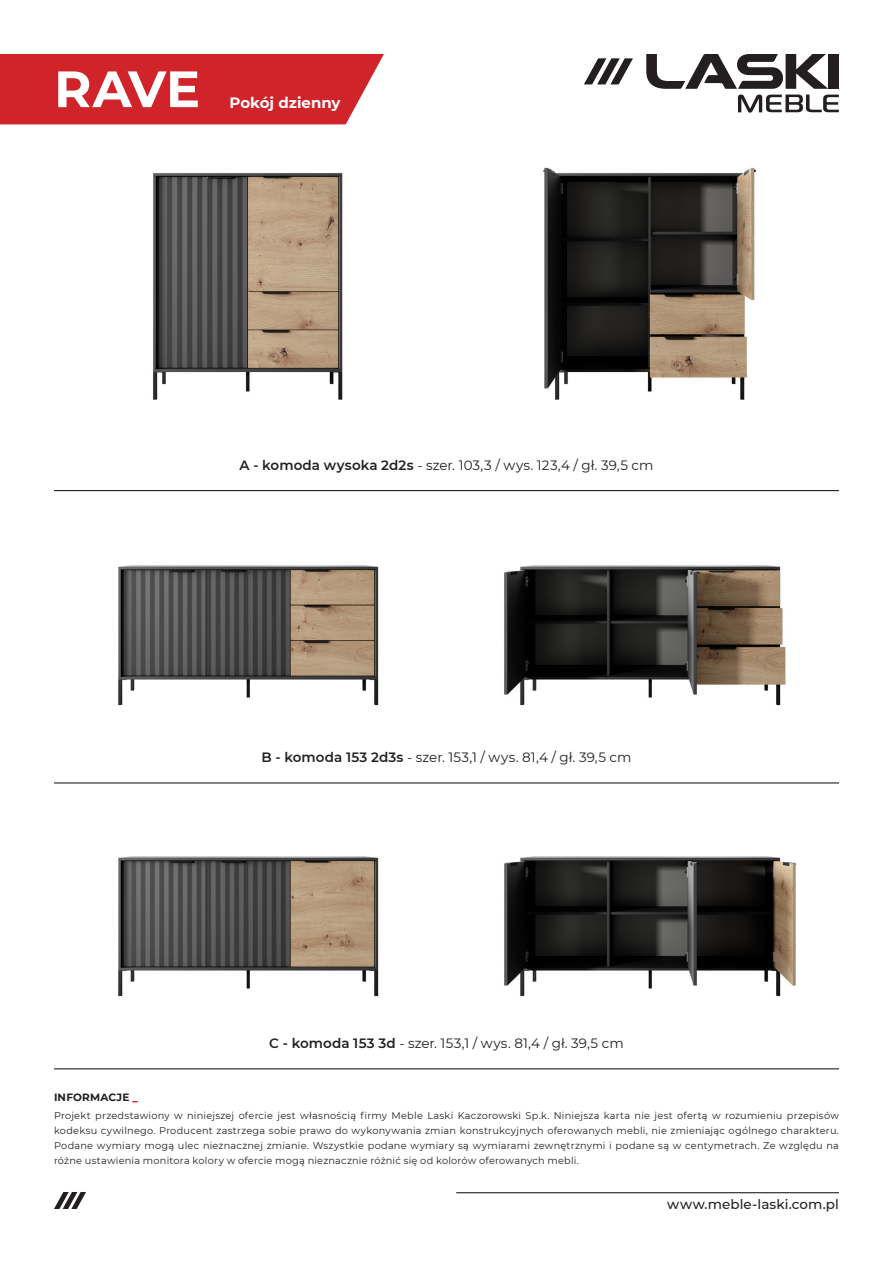
<style>
.page{position:relative;width:893px;height:1263px;background:#fff}
.page>*{position:absolute;margin:0;border:0;box-sizing:border-box;transform-origin:0 0}
.t1{font:700 51px "Montserrat";color:#fff}
.t2{font:700 15px "Montserrat";color:#fff}
.t3{font:13.5px "Montserrat";letter-spacing:.01em;color:#231f20}
.t4{font:500 13.5px "Montserrat";letter-spacing:.005em;color:#231f20}
.t5{font:700 10.5px "Montserrat";letter-spacing:.02em;color:#231f20}
.t6{font:9.75px/15px "Montserrat";letter-spacing:.02em;color:#231f20;text-align:justify}
.s1{font-weight:600}
.s2{font-weight:900;color:#d1232a}
</style>
<div class="page">
<svg style="left:646px;top:54px;width:182px;height:35px"></svg>
<div style="left:828px;top:54px;width:11px;height:35px;background:#231f20"></div>
<svg style="left:584px;top:58px;width:49px;height:26px"></svg>
<svg style="left:738px;top:95px;width:101px;height:18px"></svg>
<hr style="left:456px;top:1192px;width:383px;height:1px;background:#231f20">
<svg style="left:54px;top:1192px;width:32px;height:17px"></svg>
<img style="left:118px;top:856px;width:261px;height:141px">
<img style="left:504px;top:856px;width:293px;height:141px">
<img style="left:153px;top:173px;width:190px;height:227px">
<img style="left:543px;top:167px;width:214px;height:233px">
<img style="left:118px;top:565px;width:261px;height:141px">
<img style="left:504px;top:565px;width:282px;height:141px">
<hr style="left:54px;top:1068px;width:785px;height:1px;background:#231f20">
<hr style="left:54px;top:490px;width:785px;height:1px;background:#231f20">
<hr style="left:54px;top:782px;width:785px;height:1px;background:#231f20">
<div style="left:0;top:54px;width:384px;height:70px;background:#d1232a"></div>
<p class="t1" style="left:54px;top:52px;width:148px">RAVE</p>
<p class="t2" style="left:229px;top:92px;width:113px">Pokój dzienny</p>
<p class="t3" style="left:239px;top:456px;width:415px"><span class="s1">A - komoda wysoka 2d2s</span> - szer. 103,3 / wys. 123,4 / gł. 39,5 cm</p>
<p class="t3" style="left:261px;top:748px;width:371px"><span class="s1">B - komoda 153 2d3s</span> - szer. 153,1 / wys. 81,4 / gł. 39,5 cm</p>
<p class="t3" style="left:269px;top:1034px;width:356px"><span class="s1">C - komoda 153 3d</span> - szer. 153,1 / wys. 81,4 / gł. 39,5 cm</p>
<p class="t5" style="left:54px;top:1090px;width:85px">INFORMACJE <span class="s2">_</span></p>
<p class="t6" style="left:54px;top:1108px;width:786px">Projekt przedstawiony w niniejszej ofercie jest własnością firmy Meble Laski Kaczorowski Sp.k. Niniejsza karta nie jest ofertą w rozumieniu przepisów kodeksu cywilnego. Producent zastrzega sobie prawo do wykonywania zmian konstrukcyjnych oferowanych mebli, nie zmieniając ogólnego charakteru.<br>Podane wymiary mogą ulec nieznacznej zmianie. Wszystkie podane wymiary są wymiarami zewnętrznymi i podane są w centymetrach. Ze względu na różne ustawienia monitora kolory w ofercie mogą nieznacznie różnić się od kolorów oferowanych mebli.</p>
<h3 class="t4" style="left:667px;top:1195px;width:173px">www.meble-laski.com.pl</h3>
</div>
